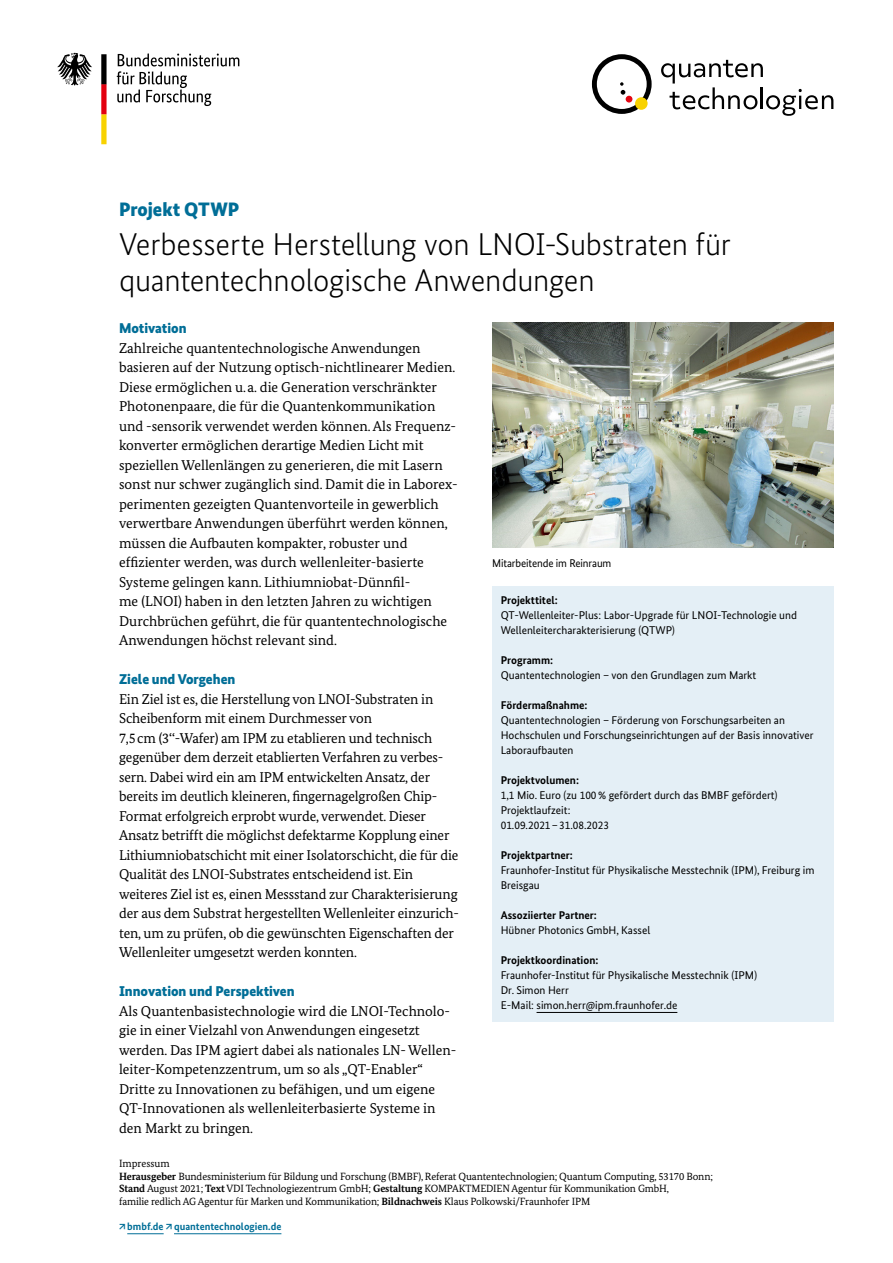
<style>
.page{position:relative;width:893px;height:1263px;background:#fff}
.page>*{position:absolute;margin:0;border:0;box-sizing:border-box;transform-origin:0 0}
.H1_Headline_schwarz{font:300 31.5px/36px "Bundes Sans";letter-spacing:-.01em;color:#000}
.P_Subheadline{font:900 19.5px "Bundes Sans";color:#006e97}
.P_Fliess{font:14.25px/19.5px "Bundes Serif";color:#000}
.H2_Headline{font:900 14.25px "Bundes Sans";color:#006e97}
.P_Kasten{font:11.25px/15px "Bundes Sans";color:#000}
.H2_Kasten_Head{font:700 11.25px "Bundes Sans";color:#000}
.BU_Caption{font:11.25px "Bundes Sans";letter-spacing:-.01em;color:#000}
.P_Impressum{font:10.5px/12.6px "Bundes Serif";letter-spacing:-.01em;color:#000}
.URL{font:700 10.5px "Bundes Sans";color:#006e97}
.H2_Impressum{font:10.5px "Bundes Serif";color:#000}
.s1{font-weight:700}
</style>
<div class="page">
<div style="left:492px;top:586px;width:341px;height:435px;background:#e4eff6"></div>
<hr style="left:537px;top:1012px;width:140px;height:1px;background:#000">
<img style="left:492px;top:323px;width:341px;height:225px">
<svg style="left:117px;top:53px;width:122px;height:53px"></svg>
<svg style="left:57px;top:53px;width:35px;height:33px"></svg>
<svg style="left:101px;top:54px;width:6px;height:90px"></svg>
<svg style="left:592px;top:54px;width:60px;height:60px"></svg>
<div style="left:635px;top:97px;width:13px;height:13px;background:#f8d200;border-radius:50%"></div>
<svg style="left:661px;top:60px;width:172px;height:56px"></svg>
<hr style="left:127px;top:1233px;width:37px;height:1px;background:#006e97">
<hr style="left:174px;top:1233px;width:107px;height:1px;background:#006e97">
<p class="P_Subheadline" style="left:119px;top:198px;width:122px">Projekt QTWP</p>
<h1 class="H1_Headline_schwarz" style="left:119px;top:226px;width:613px">Verbesserte Herstellung von LNOI-Substraten für quantentechnologische Anwendungen</h1>
<h2 class="H2_Headline" style="left:119px;top:320px;width:69px">Motivation</h2>
<p class="P_Fliess" style="left:119px;top:338px;width:340px">Zahlreiche quantentechnologische Anwendungen basieren auf der Nutzung optisch-nichtlinearer Medien.<br>Diese ermöglichen u.a. die Generation verschränkter Photonenpaare, die für die Quantenkommunikation und -sensorik verwendet werden können. Als Frequenz&shy;konverter ermöglichen derartige Medien Licht mit speziellen Wellenlängen zu generieren, die mit Lasern sonst nur schwer zugänglich sind. Damit die in Laborex&shy;perimenten gezeigten Quantenvorteile in gewerblich verwertbare Anwendungen überführt werden können, müssen die Aufbauten kompakter, robuster und effizienter werden, was durch wellenleiter-basierte Systeme gelingen kann. Lithiumniobat-Dünnfil-<br>me (LNOI) haben in den letzten Jahren zu wichtigen Durchbrüchen geführt, die für quantentechnologische Anwendungen höchst relevant sind.</p>
<h2 class="H2_Headline" style="left:119px;top:671px;width:118px">Ziele und Vorgehen</h2>
<p class="P_Fliess" style="left:119px;top:689px;width:341px">Ein Ziel ist es, die Herstellung von LNOI-Substraten in Scheibenform mit einem Durchmesser von<br>7,5cm (3‘‘-Wafer) am IPM zu etablieren und technisch gegenüber dem derzeit etablierten Verfahren zu verbes&shy;sern. Dabei wird ein am IPM entwickelten Ansatz, der bereits im deutlich kleineren, fingernagelgroßen Chip-Format erfolgreich erprobt wurde, verwendet. Dieser Ansatz betrifft die möglichst defektarme Kopplung einer Lithiumniobatschicht mit einer Isolatorschicht, die für die Qualität des LNOI-Substrates entscheidend ist. Ein weiteres Ziel ist es, einen Messstand zur Charakterisierung der aus dem Substrat hergestellten Wellenleiter einzurich&shy;ten, um zu prüfen, ob die gewünschten Eigenschaften der Wellenleiter umgesetzt werden konnten.</p>
<h2 class="H2_Headline" style="left:119px;top:983px;width:177px">Innovation und Perspektiven</h2>
<p class="P_Fliess" style="left:119px;top:1001px;width:339px">Als Quantenbasistechnologie wird die LNOI-Technolo&shy;gie in einer Vielzahl von Anwendungen eingesetzt werden. Das IPM agiert dabei als nationales LN- Wellen&shy;leiter-Kompetenzzentrum, um so als „QT-Enabler“ Dritte zu Innovationen zu befähigen, und um eigene QT-Innovationen als wellenleiterbasierte Systeme in den Markt zu bringen.</p>
<p class="BU_Caption" style="left:492px;top:556px;width:121px">Mitarbeitende im Reinraum</p>
<h2 class="H2_Kasten_Head" style="left:501px;top:593px;width:58px">Projekttitel:</h2>
<p class="P_Kasten" style="left:501px;top:607px;width:298px">QT-Wellenleiter-Plus: Labor-Upgrade für LNOI-Technologie und<br>Wellenleitercharakterisierung (QTWP)</p>
<h2 class="H2_Kasten_Head" style="left:501px;top:653px;width:54px">Programm:</h2>
<p class="P_Kasten" style="left:501px;top:667px;width:257px">Quantentechnologien – von den Grundlagen zum Markt</p>
<h2 class="H2_Kasten_Head" style="left:501px;top:698px;width:88px">Fördermaßnahme:</h2>
<p class="P_Kasten" style="left:501px;top:712px;width:314px">Quantentechnologien – Förderung von Forschungsarbeiten an<br>Hochschulen und Forschungseinrichtungen auf der Basis innovativer<br>Laboraufbauten</p>
<h2 class="H2_Kasten_Head" style="left:501px;top:773px;width:80px">Projektvolumen:</h2>
<p class="P_Kasten" style="left:501px;top:787px;width:278px">1,1 Mio. Euro (zu 100% gefördert durch das BMBF gefördert)</p>
<p class="P_Kasten" style="left:501px;top:802px;width:71px">Projektlaufzeit:</p>
<p class="P_Kasten" style="left:501px;top:817px;width:110px">01.09.2021–31.08.2023</p>
<h2 class="H2_Kasten_Head" style="left:501px;top:848px;width:74px">Projektpartner:</h2>
<p class="P_Kasten" style="left:501px;top:862px;width:315px">Fraunhofer-Institut für Physikalische Messtechnik (IPM), Freiburg im<br>Breisgau</p>
<h2 class="H2_Kasten_Head" style="left:501px;top:908px;width:98px">Assoziierter Partner:</h2>
<p class="P_Kasten" style="left:501px;top:922px;width:151px">Hübner Photonics GmbH, Kassel</p>
<h2 class="H2_Kasten_Head" style="left:501px;top:953px;width:99px">Projektkoordination:</h2>
<p class="P_Kasten" style="left:501px;top:967px;width:258px">Fraunhofer-Institut für Physikalische Messtechnik (IPM)</p>
<p class="P_Kasten" style="left:501px;top:982px;width:70px">Dr. Simon Herr</p>
<p class="P_Kasten" style="left:501px;top:997px;width:178px">E-Mail: simon.herr@ipm.fraunhofer.de</p>
<h2 class="H2_Impressum" style="left:119px;top:1157px;width:52px">Impressum</h2>
<p class="P_Impressum" style="left:119px;top:1170px;width:595px"><span class="s1">Herausgeber</span> Bundesministerium für Bildung und Forschung (BMBF), Referat Quantentechnologien; Quantum Computing, 53170 Bonn;<br><span class="s1">Stand</span> August 2021; <span class="s1">Text</span> VDI Technologiezentrum GmbH; <span class="s1">Gestaltung</span> KOMPAKTMEDIEN Agentur für Kommunikation GmbH,<br>familie redlich AG Agentur für Marken und Kommunikation; <span class="s1">Bildnachweis</span> Klaus Polkowski/Fraunhofer IPM</p>
<p class="URL" style="left:119px;top:1220px;width:164px">↗bmbf.de ↗quantentechnologien.de</p>
</div>
